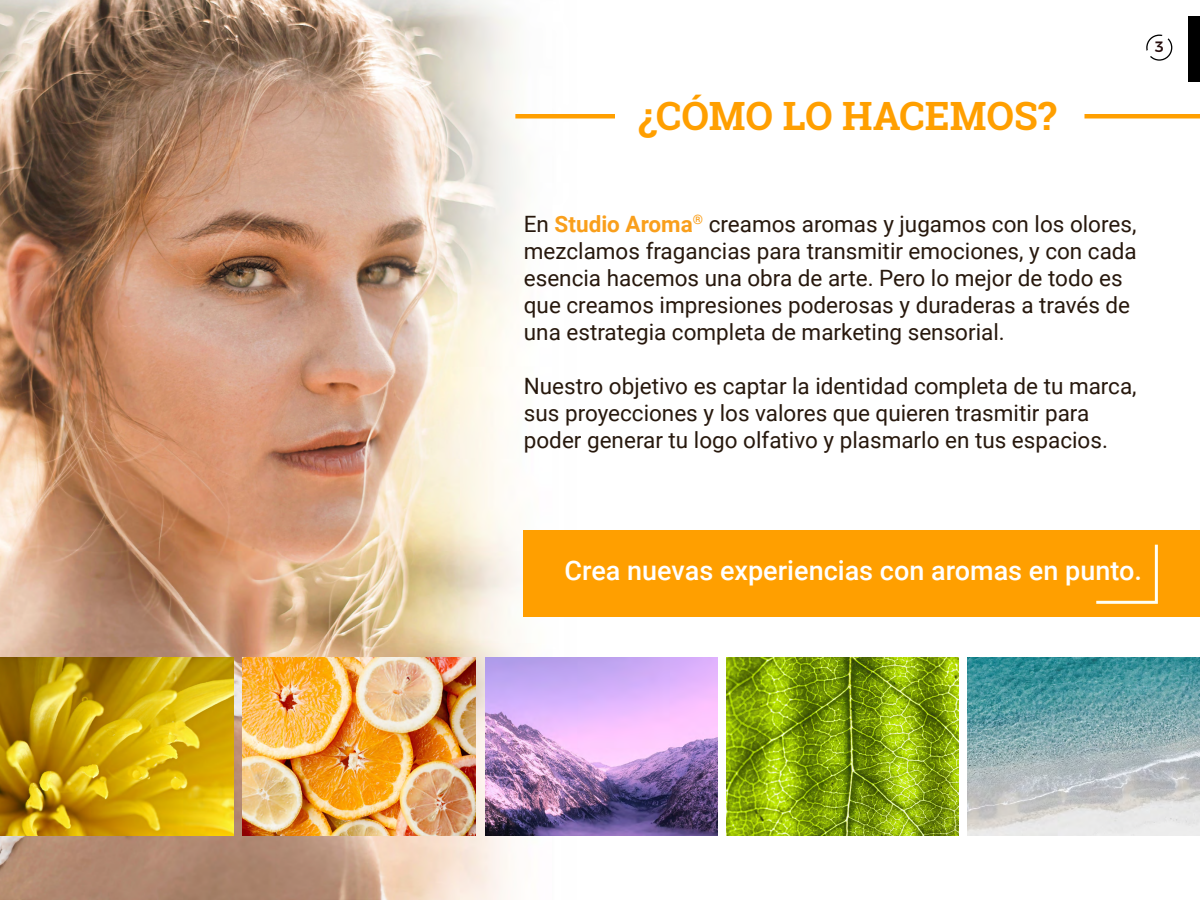
<style>
.page{position:relative;width:1200px;height:900px;background:#fff}
.page>*{position:absolute;margin:0;border:0;box-sizing:border-box;transform-origin:0 0}
.t1{font:700 39px "Roboto Slab";color:#ff9f00}
.t2{font:500 27px "Roboto";color:#fff}
.t3{font:22.5px/27px "Roboto";color:#27180d}
.t4{font:500 15px "Montserrat";color:#260d0d}
.s1{font-weight:700;color:#f99f1c}
</style>
<div class="page">
<svg style="left:1146px;top:35px;width:26px;height:26px"></svg>
<div style="left:1188px;top:16px;width:12px;height:66px;background:#000"></div>
<img style="left:1px;top:0;width:793px;height:900px">
<img style="left:1px;top:658px;width:232px;height:177px">
<img style="left:485px;top:658px;width:233px;height:177px">
<img style="left:967px;top:658px;width:233px;height:177px">
<img style="left:726px;top:658px;width:233px;height:177px">
<div style="left:524px;top:530px;width:676px;height:86px;background:#ff9f00"></div>
<svg style="left:1096px;top:544px;width:62px;height:60px"></svg>
<img style="left:243px;top:658px;width:232px;height:177px">
<hr style="left:515px;top:114px;width:100px;height:4px;background:#ff9f00">
<hr style="left:1084px;top:114px;width:116px;height:4px;background:#ff9f00">
<h1 class="t1" style="left:638px;top:89px;width:420px">¿CÓMO LO HACEMOS?</h1>
<p class="t4" style="left:1155px;top:35px;width:11px">3</p>
<p class="t3" style="left:524px;top:209px;width:615px">En <span class="s1">Studio Aroma</span><sup>®</sup> creamos aromas y jugamos con los olores, mezclamos fragancias para transmitir emociones, y con cada esencia hacemos una obra de arte. Pero lo mejor de todo es que creamos impresiones poderosas y duraderas a través de una estrategia completa de marketing sensorial.</p>
<p class="t3" style="left:524px;top:371px;width:614px">Nuestro objetivo es captar la identidad completa de tu marca, sus proyecciones y los valores que quieren trasmitir para poder generar tu logo olfativo y plasmarlo en tus espacios.</p>
<p class="t2" style="left:565px;top:551px;width:579px">Crea nuevas experiencias con aromas en punto.</p>
</div>
